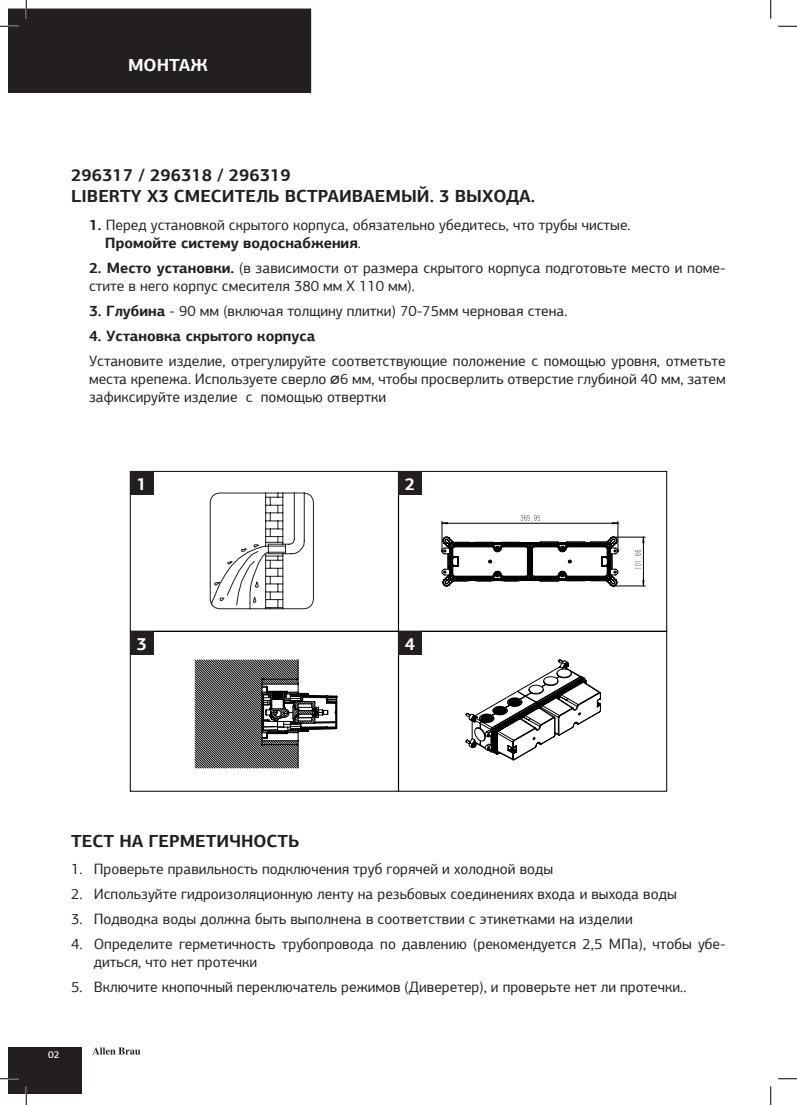
<style>
.page{position:relative;width:797px;height:1105px;background:#fff}
.page>*{position:absolute;margin:0;border:0;box-sizing:border-box;transform-origin:0 0}
.t1{font:700 17.5px/21px "PF Agora Sans Pro";color:#231f20}
.t2{font:700 17.5px "PF Agora Sans Pro";color:#fff}
.t3{font:15px/18px "PF Agora Sans Pro";color:#231f20}
.t4{font:700 15px "PF Agora Sans Pro";color:#231f20}
.t5{font:500 10px "PF Agora Sans Pro";color:#fff}
.s1{font-weight:700}
.s2{font-family:"Arial"}
</style>
<div class="page">
<svg style="left:93px;top:1047px;width:47px;height:7px"></svg>
<div style="left:9px;top:1047px;width:73px;height:47px;background:#231f20"></div>
<svg style="left:209px;top:492px;width:105px;height:118px"></svg>
<svg style="left:442px;top:537px;width:177px;height:50px"></svg>
<svg style="left:635px;top:550px;width:6px;height:19px"></svg>
<hr style="left:613px;top:586px;width:32px;height:1px;background:#000001">
<hr style="left:613px;top:537px;width:32px;height:1px;background:#000001">
<hr style="left:643px;top:537px;width:1px;height:49px;background:#000001">
<svg style="left:520px;top:515px;width:20px;height:6px"></svg>
<hr style="left:617px;top:521px;width:1px;height:30px;background:#000001">
<hr style="left:442px;top:521px;width:1px;height:30px;background:#000001">
<hr style="left:442px;top:523px;width:176px;height:1px;background:#000001">
<svg style="left:195px;top:660px;width:142px;height:108px"></svg>
<svg style="left:466px;top:660px;width:134px;height:100px"></svg>
<div style="left:130px;top:471px;width:268px;height:160px;border:1px solid #000"></div>
<div style="left:130px;top:631px;width:268px;height:160px;border:1px solid #000"></div>
<div style="left:398px;top:471px;width:269px;height:160px;border:1px solid #000"></div>
<div style="left:398px;top:631px;width:269px;height:160px;border:1px solid #000"></div>
<div style="left:130px;top:471px;width:23px;height:24px;background:#231f20"></div>
<div style="left:398px;top:471px;width:23px;height:24px;background:#231f20"></div>
<div style="left:130px;top:631px;width:23px;height:24px;background:#231f20"></div>
<div style="left:398px;top:631px;width:23px;height:24px;background:#231f20"></div>
<svg style="left:778px;top:25px;width:19px;height:2px"></svg>
<svg style="left:0;top:1078px;width:19px;height:1px"></svg>
<svg style="left:778px;top:1078px;width:19px;height:1px"></svg>
<svg style="left:0;top:0;width:311px;height:93px;background:#3c3839"></svg>
<svg style="left:25px;top:1086px;width:2px;height:19px"></svg>
<svg style="left:770px;top:0;width:1px;height:19px"></svg>
<svg style="left:770px;top:1086px;width:1px;height:19px"></svg>
<p class="t2" style="left:128px;top:54px;width:81px">МОНТАЖ</p>
<p class="t1" style="left:71px;top:164px;width:465px">296317 / 296318 / 296319<br>LIBERTY X3 СМЕСИТЕЛЬ ВСТРАИВАЕМЫЙ. 3 ВЫХОДА.</p>
<p class="t3" style="left:105px;top:216px;width:527px;text-indent:-16px"><span class="s1">1.</span> Перед установкой скрытого корпуса, обязательно убедитесь, что трубы чистые.<br><span class="s1">Промойте систему водоснабжения</span>.</p>
<p class="t3" style="left:89px;top:259px;width:638px"><span class="s1">2. Место установки.</span> (в зависимости от размера скрытого корпуса подготовьте место и поме&shy;стите в него корпус смесителя 380 мм Х 110 мм).</p>
<p class="t3" style="left:89px;top:302px;width:480px"><span class="s1">3. Глубина</span> - 90 мм (включая толщину плитки) 70-75мм черновая стена.</p>
<p class="t4" style="left:89px;top:326px;width:228px">4. Установка скрытого корпуса</p>
<p class="t3" style="left:89px;top:352px;width:638px;text-align:justify">Установите изделие, отрегулируйте соответствующие положение с помощью уровня, отметьте места крепежа. Используете сверло <span class="s2">Ø</span>6 мм, чтобы просверлить отверстие глубиной 40 мм, затем зафиксируйте изделие с помощью отвертки</p>
<p class="t2" style="left:136px;top:472px;width:12px">1</p>
<p class="t2" style="left:405px;top:472px;width:12px">2</p>
<p class="t2" style="left:136px;top:633px;width:12px">3</p>
<p class="t2" style="left:405px;top:633px;width:12px">4</p>
<p class="t1" style="left:71px;top:830px;width:230px">ТЕСТ НА ГЕРМЕТИЧНОСТЬ</p>
<p class="t3" style="left:71px;top:860px;width:483px">1. Проверьте правильность подключения труб горячей и холодной воды</p>
<p class="t3" style="left:71px;top:885px;width:607px">2. Используйте гидроизоляционную ленту на резьбовых соединениях входа и выхода воды</p>
<p class="t3" style="left:71px;top:910px;width:563px">3. Подводка воды должна быть выполнена в соответствии с этикетками на изделии</p>
<p class="t3" style="left:94px;top:935px;width:633px;text-indent:-23px">4. Определите герметичность трубопровода по давлению (рекомендуется 2,5 МПа), чтобы убе&shy;диться, что нет протечки</p>
<p class="t3" style="left:71px;top:978px;width:616px">5. Включите кнопочный переключатель режимов (Диверетер), и проверьте нет ли протечки..</p>
<p class="t5" style="left:48px;top:1049px;width:13px">02</p>
</div>
